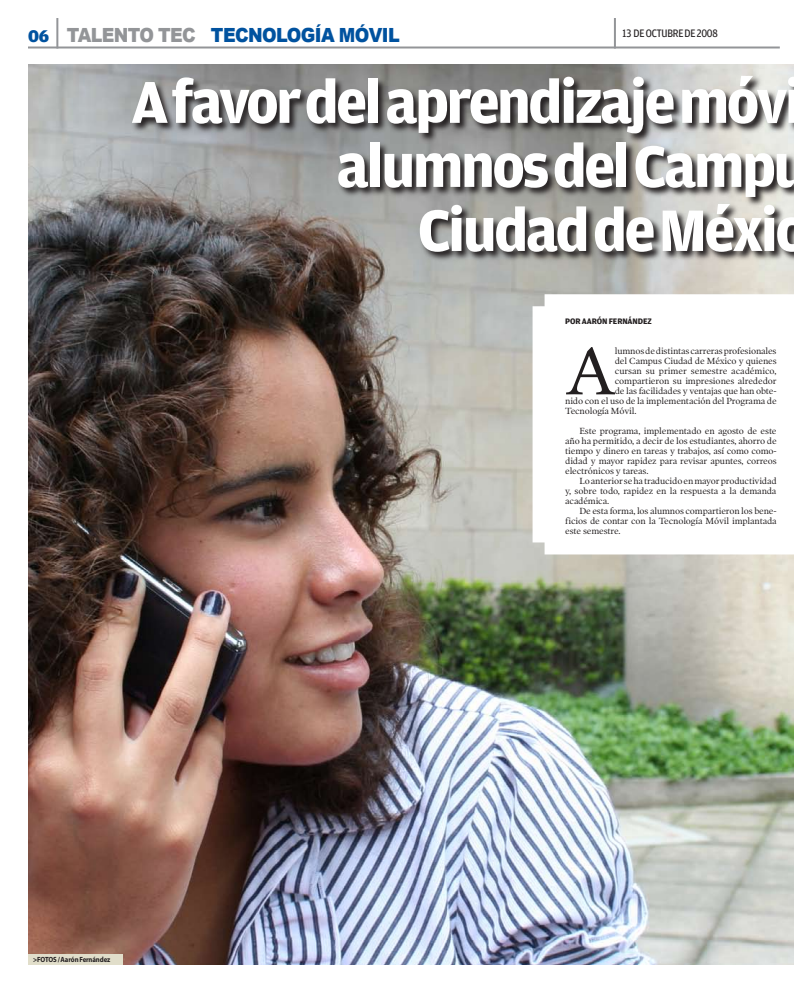
<style>
.page{position:relative;width:794px;height:993px;background:#fff}
.page>*{position:absolute;margin:0;border:0;box-sizing:border-box;transform-origin:0 0}
.t1{font:67.4px "Poynter OS Text One";color:#231f20}
.t2{font:700 62px/64px "Amplitude";letter-spacing:-.04em;color:#fff;text-align:right}
.t3{font:900 19.5px "Arial";letter-spacing:-.035em;color:#00529f;scale:.9 1}
.t4{font:11.5px "Amplitude";letter-spacing:-.015em;color:#231f20;scale:.9 1}
.t5{font:9px/10px "Poynter OS Text One";letter-spacing:-.015em;color:#231f20;text-align:justify}
.t6{font:700 8.5px "Amplitude";letter-spacing:-.015em;color:#231f20}
.t7{font:700 7.5px "Myriad";letter-spacing:-.015em;color:#231f20;scale:.9 1}
.s1{font-family:"Amplitude";font-size:18px}
.s2{color:#939598}
</style>
<div class="page">
<img style="left:28px;top:65px;width:766px;height:899px">
<svg style="left:532px;top:294px;width:262px;height:260px"></svg>
<hr style="left:28px;top:46px;width:752px;height:2px;background:#939598">
<hr style="left:56px;top:18px;width:2px;height:30px;background:#939598">
<hr style="left:614px;top:18px;width:2px;height:30px;background:#939598">
<svg style="left:131px;top:74px;width:663px;height:189px;background:#7f7d7c"></svg>
<div style="left:28px;top:954px;width:95px;height:10px;background:#e1deca"></div>
<h3 class="t3" style="left:28px;top:24px;width:414px"><span class="s1">06</span> <span class="s2">TALENTO TEC</span> TECNOLOGÍA MÓVIL</h3>
<p class="t4" style="left:622px;top:27px;width:107px">13 DE OCTUBRE DE 2008</p>
<h2 class="t2" style="left:131px;top:71px;width:677px">A favor del aprendizaje móvi alumnos del Campu<br>Ciudad de Méxic</h2>
<p class="t7" style="left:33px;top:955px;width:87px">&gt;FOTOS / Aarón Fernández</p>
<p class="t6" style="left:565px;top:316px;width:88px">POR AARÓN FERNÁNDEZ</p>
<h1 class="t1" style="left:565px;top:329px;width:52px">A</h1>
<p class="t5" style="left:615px;top:346px;width:163px">lumnos de distintas carreras profesionales</p>
<p class="t5" style="left:615px;top:356px;width:163px">del Campus Ciudad de México y quienes</p>
<p class="t5" style="left:615px;top:366px;width:163px">cursan su primer semestre académico,</p>
<p class="t5" style="left:615px;top:376px;width:163px">compartieron su impresiones alrededor</p>
<p class="t5" style="left:615px;top:386px;width:163px">de las facilidades y ventajas que han obte-</p>
<p class="t5" style="left:565px;top:396px;width:213px">nido con el uso de la implementación del Programa de</p>
<p class="t5" style="left:565px;top:406px;width:73px">Tecnología Móvil.</p>
<p class="t5" style="left:565px;top:426px;width:213px;text-indent:14px">Este programa, implementado en agosto de este año ha permitido, a decir de los estudiantes, ahorro de tiempo y dinero en tareas y trabajos, así como como&shy;didad y mayor rapidez para revisar apuntes, correos electrónicos y tareas.</p>
<p class="t5" style="left:565px;top:476px;width:213px;text-indent:14px">Lo anterior se ha traducido en mayor productividad y, sobre todo, rapidez en la respuesta a la demanda académica.</p>
<p class="t5" style="left:565px;top:506px;width:213px;text-indent:14px">De esta forma, los alumnos compartieron los bene&shy;ficios de contar con la Tecnología Móvil implantada este semestre.</p>
</div>
